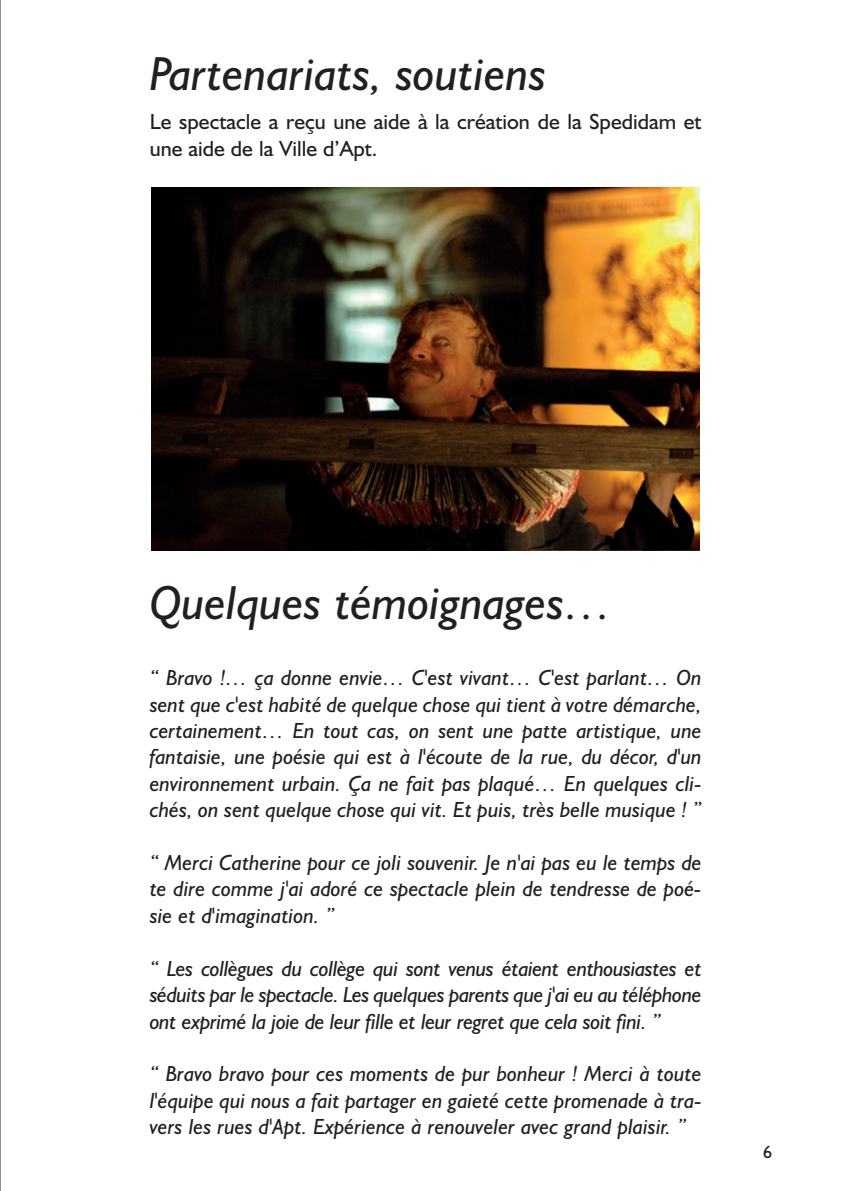
<style>
.page{position:relative;width:851px;height:1191px;background:#fff}
.page>*{position:absolute;margin:0;border:0;box-sizing:border-box;transform-origin:0 0}
.t1{font:italic 48px "Humanist 521 BT";color:#231f20}
.t2{font:italic 22px/26.4px "Humanist 521 BT";color:#231f20;text-align:justify}
.t3{font:22px/26.4px "Humanist 521 BT";color:#231f20}
.t4{font:18px "Humanist 521 BT";color:#231f20}
.s1{color:#fff}
</style>
<div class="page">
<hr style="left:0;top:0;width:1px;height:1191px;background:#231f20">
<img style="left:151px;top:188px;width:548px;height:363px">
<p class="t1" style="left:150px;top:57px;width:398px">Partenariats, soutiens</p>
<p class="t3" style="left:150px;top:111px;width:553px">Le spectacle a reçu une aide à la création de la Spedidam et une aide de la Ville d’Apt.</p>
<p class="t1" style="left:150px;top:586px;width:464px">Quelques témoignages…</p>
<p class="t2" style="left:150px;top:667px;width:553px">“ Bravo !… ça donne envie… C'est vivant… C'est parlant… On sent que c'est habité de quelque chose qui tient à votre démarche, certainement… En tout cas, on sent une patte artistique, une fantaisie, une poésie qui est à l'écoute de la rue, du décor, d'un environnement urbain. Ça ne fait pas plaqué… En quelques cli&shy;chés, on sent quelque chose qui vit. Et puis, très belle musique ! ”</p>
<p class="t2" style="left:150px;top:852px;width:553px">“ Merci Catherine pour ce joli souvenir. Je n'ai pas eu le temps de te dire comme j'ai adoré ce spectacle plein de tendresse de poé&shy;sie et d'imagination. ”</p>
<p class="t2" style="left:150px;top:957px;width:553px">“ Les collègues du collège qui sont venus étaient enthousiastes et séduits par le spectacle. Les quelques parents que j'ai eu au téléphone ont exprimé la joie de leur fille et leur regret que cela soit fini. ”</p>
<p class="t2" style="left:150px;top:1063px;width:553px">“ Bravo bravo pour ces moments de pur bonheur ! Merci à toute l'équipe qui nous a fait partager en gaieté cette promenade à tra&shy;vers les rues d'Apt. Expérience à renouveler avec grand plaisir. ”</p>
<p class="t4" style="left:763px;top:1145px;width:19px">6<span class="s1">4</span></p>
</div>
